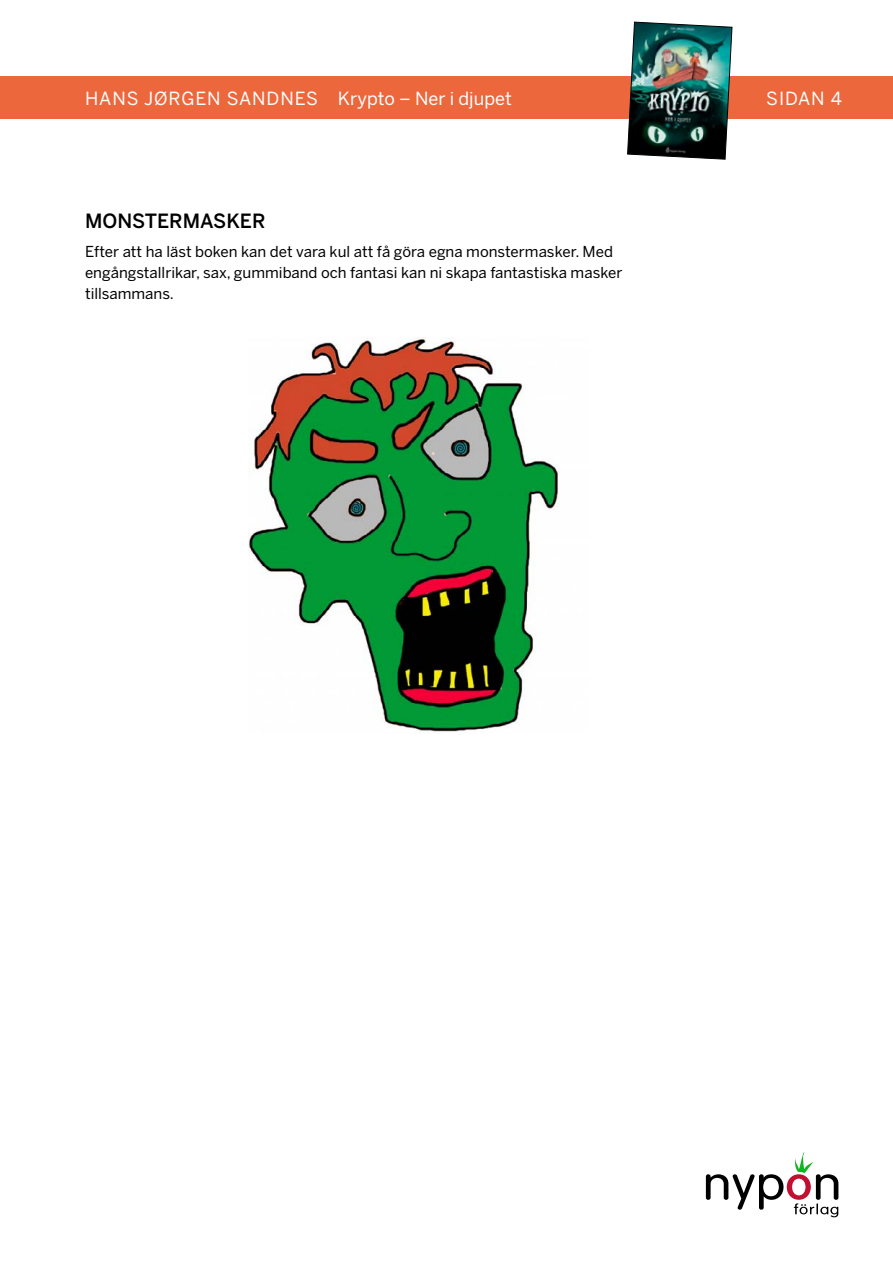
<style>
.page{position:relative;width:893px;height:1263px;background:#fff}
.page>*{position:absolute;margin:0;border:0;box-sizing:border-box;transform-origin:0 0}
.t1{font:500 19.5px "Benton Sans";color:#000}
.t2{font:18px "Benton Sans";letter-spacing:.035em;color:#fff}
.t3{font:15px/21px "Benton Sans";color:#000}
</style>
<div class="page">
<div style="left:0;top:77px;width:893px;height:42px;background:#ed673d"></div>
<img style="left:627px;top:21px;width:106px;height:139px">
<svg style="left:706px;top:1152px;width:132px;height:65px"></svg>
<img style="left:248px;top:337px;width:311px;height:395px">
<p class="t2" style="left:85px;top:88px;width:428px">HANS JØRGEN SANDNES Krypto – Ner i djupet</p>
<p class="t2" style="left:766px;top:88px;width:77px">SIDAN 4</p>
<h1 class="t1" style="left:85px;top:210px;width:182px">MONSTERMASKER</h1>
<p class="t3" style="left:85px;top:242px;width:539px">Efter att ha läst boken kan det vara kul att få göra egna monstermasker. Med engångstallrikar, sax, gummiband och fantasi kan ni skapa fantastiska masker tillsammans.</p>
</div>
